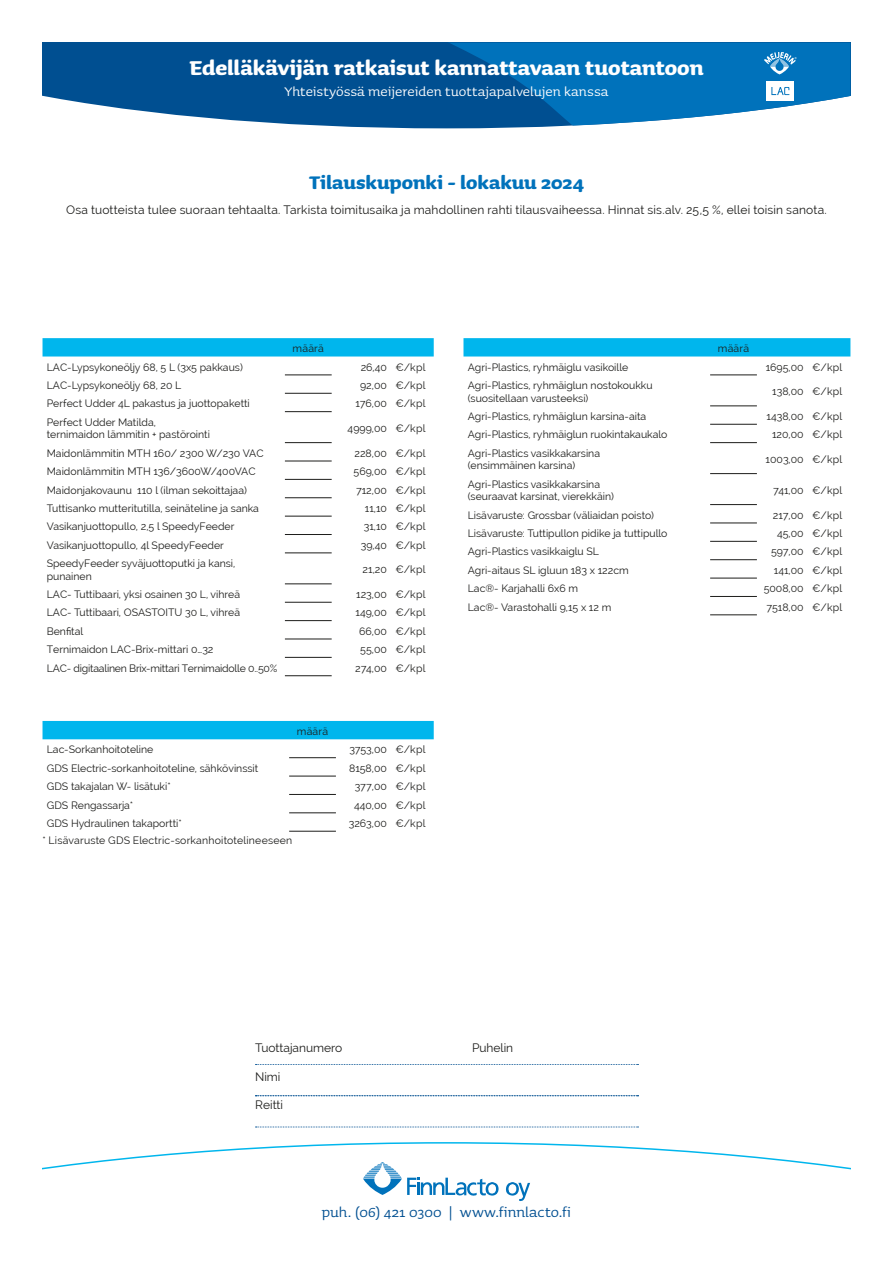
<style>
.page{position:relative;width:893px;height:1263px;background:#fff}
.page>*{position:absolute;margin:0;border:0;box-sizing:border-box;transform-origin:0 0}
.t1{font:700 25.5px "Sauna Pro";letter-spacing:-.005em;color:#fff}
.t2{font:700 23.25px "Sauna Pro";color:#0072bb}
.t3{font:18px "Sauna Pro";letter-spacing:.005em;color:#004f91}
.t4{font:16.65px "Sauna Pro";color:#fff}
.t5{font:12px "Raleway";letter-spacing:.015em;color:#1d1d1b}
.t6{font:10.5px/12.6px "Raleway";color:#1d1d1b}
.t7{font:10.5px "Raleway";letter-spacing:-.02em;color:#1d1d1b}
.t8{font:10.5px "Raleway";letter-spacing:.02em;color:#1d1d1b}
</style>
<div class="page">
<svg style="left:43px;top:43px;width:292px;height:84px;fill:#004f91"></svg>
<svg style="left:335px;top:43px;width:515px;height:85px"></svg>
<svg style="left:43px;top:1142px;width:807px;height:28px"></svg>
<svg style="left:505px;top:1182px;width:25px;height:19px"></svg>
<svg style="left:363px;top:1162px;width:136px;height:34px"></svg>
<svg style="left:255px;top:1064px;width:383px;height:1px"></svg>
<svg style="left:255px;top:1095px;width:383px;height:1px"></svg>
<svg style="left:255px;top:1126px;width:383px;height:1px"></svg>
<div style="left:463px;top:338px;width:387px;height:18px;background:#00b6ed"></div>
<hr style="left:710px;top:375px;width:47px;height:1px;background:#1d1d1b">
<hr style="left:710px;top:406px;width:47px;height:1px;background:#1d1d1b">
<hr style="left:710px;top:424px;width:47px;height:1px;background:#1d1d1b">
<hr style="left:710px;top:442px;width:47px;height:1px;background:#1d1d1b">
<hr style="left:710px;top:473px;width:47px;height:1px;background:#1d1d1b">
<hr style="left:710px;top:504px;width:47px;height:1px;background:#1d1d1b">
<hr style="left:710px;top:523px;width:47px;height:1px;background:#1d1d1b">
<hr style="left:710px;top:541px;width:47px;height:1px;background:#1d1d1b">
<hr style="left:710px;top:559px;width:47px;height:1px;background:#1d1d1b">
<hr style="left:710px;top:578px;width:47px;height:1px;background:#1d1d1b">
<hr style="left:710px;top:596px;width:47px;height:1px;background:#1d1d1b">
<hr style="left:710px;top:615px;width:47px;height:1px;background:#1d1d1b">
<div style="left:43px;top:721px;width:391px;height:18px;background:#00b6ed"></div>
<hr style="left:289px;top:757px;width:47px;height:1px;background:#1d1d1b">
<hr style="left:289px;top:776px;width:47px;height:1px;background:#1d1d1b">
<hr style="left:289px;top:794px;width:47px;height:1px;background:#1d1d1b">
<hr style="left:289px;top:812px;width:47px;height:1px;background:#1d1d1b">
<hr style="left:289px;top:831px;width:47px;height:1px;background:#1d1d1b">
<div style="left:43px;top:338px;width:391px;height:18px;background:#00b6ed"></div>
<hr style="left:285px;top:411px;width:47px;height:1px;background:#1d1d1b">
<hr style="left:285px;top:375px;width:47px;height:1px;background:#1d1d1b">
<hr style="left:285px;top:393px;width:47px;height:1px;background:#1d1d1b">
<hr style="left:285px;top:442px;width:47px;height:1px;background:#1d1d1b">
<hr style="left:285px;top:461px;width:47px;height:1px;background:#1d1d1b">
<hr style="left:285px;top:479px;width:47px;height:1px;background:#1d1d1b">
<hr style="left:285px;top:497px;width:47px;height:1px;background:#1d1d1b">
<hr style="left:285px;top:516px;width:47px;height:1px;background:#1d1d1b">
<hr style="left:285px;top:534px;width:47px;height:1px;background:#1d1d1b">
<hr style="left:285px;top:553px;width:47px;height:1px;background:#1d1d1b">
<hr style="left:285px;top:584px;width:47px;height:1px;background:#1d1d1b">
<hr style="left:285px;top:602px;width:47px;height:1px;background:#1d1d1b">
<hr style="left:285px;top:620px;width:47px;height:1px;background:#1d1d1b">
<hr style="left:285px;top:639px;width:47px;height:1px;background:#1d1d1b">
<hr style="left:285px;top:657px;width:47px;height:1px;background:#1d1d1b">
<hr style="left:285px;top:675px;width:47px;height:1px;background:#1d1d1b">
<h1 class="t1" style="left:189px;top:53px;width:516px">Edelläkävijän ratkaisut kannattavaan tuotantoon</h1>
<h3 class="t4" style="left:284px;top:83px;width:325px">Yhteistyössä meijereiden tuottajapalvelujen kanssa</h3>
<h2 class="t2" style="left:309px;top:169px;width:276px">Tilauskuponki - lokakuu 2024</h2>
<p class="t5" style="left:66px;top:202px;width:762px">Osa tuotteista tulee suoraan tehtaalta. Tarkista toimitusaika ja mahdollinen rahti tilausvaiheessa. Hinnat sis.alv. 25,5 %, ellei toisin sanota.</p>
<p class="t6" style="left:293px;top:342px;width:33px">määrä</p>
<p class="t6" style="left:47px;top:361px;width:198px">LAC-Lypsykoneöljy 68, 5 L (3x5 pakkaus)</p>
<p class="t6" style="left:361px;top:361px;width:66px">26,40 €/kpl</p>
<p class="t6" style="left:47px;top:379px;width:136px">LAC-Lypsykoneöljy 68, 20 L</p>
<p class="t6" style="left:360px;top:379px;width:67px">92,00 €/kpl</p>
<p class="t6" style="left:47px;top:397px;width:205px">Perfect Udder 4L pakastus ja juottopaketti</p>
<p class="t6" style="left:355px;top:397px;width:72px">176,00 €/kpl</p>
<p class="t6" style="left:47px;top:416px;width:165px">Perfect Udder Matilda, ternimaidon lämmitin + pastörointi</p>
<p class="t6" style="left:348px;top:422px;width:79px">4999,00 €/kpl</p>
<p class="t6" style="left:47px;top:447px;width:218px">Maidonlämmitin MTH 160/ 2300 W/230 VAC</p>
<p class="t6" style="left:354px;top:447px;width:72px">228,00 €/kpl</p>
<p class="t6" style="left:47px;top:465px;width:210px">Maidonlämmitin MTH 136/3600W/400VAC</p>
<p class="t6" style="left:354px;top:465px;width:73px">569,00 €/kpl</p>
<p class="t6" style="left:47px;top:483px;width:202px">Maidonjakovaunu 110 l (ilman sekoittajaa)</p>
<p class="t6" style="left:356px;top:483px;width:71px">712,00 €/kpl</p>
<p class="t6" style="left:47px;top:502px;width:214px">Tuttisanko mutteritutilla, seinäteline ja sanka</p>
<p class="t6" style="left:365px;top:502px;width:62px">11,10 €/kpl</p>
<p class="t6" style="left:47px;top:520px;width:189px">Vasikanjuottopullo, 2,5 l SpeedyFeeder</p>
<p class="t6" style="left:364px;top:520px;width:63px">31,10 €/kpl</p>
<p class="t6" style="left:47px;top:539px;width:179px">Vasikanjuottopullo, 4l SpeedyFeeder</p>
<p class="t6" style="left:361px;top:539px;width:66px">39,40 €/kpl</p>
<p class="t6" style="left:47px;top:557px;width:190px">SpeedyFeeder syväjuottoputki ja kansi, punainen</p>
<p class="t6" style="left:363px;top:563px;width:64px">21,20 €/kpl</p>
<p class="t6" style="left:47px;top:588px;width:195px">LAC- Tuttibaari, yksi osainen 30 L, vihreä</p>
<p class="t6" style="left:356px;top:588px;width:71px">123,00 €/kpl</p>
<p class="t6" style="left:47px;top:606px;width:195px">LAC- Tuttibaari, OSASTOITU 30 L, vihreä</p>
<p class="t6" style="left:355px;top:606px;width:71px">149,00 €/kpl</p>
<p class="t6" style="left:47px;top:625px;width:38px">Benfital</p>
<p class="t6" style="left:359px;top:625px;width:68px">66,00 €/kpl</p>
<p class="t6" style="left:47px;top:643px;width:168px">Ternimaidon LAC-Brix-mittari 0…32</p>
<p class="t6" style="left:360px;top:643px;width:67px">55,00 €/kpl</p>
<p class="t7" style="left:47px;top:662px;width:232px">LAC- digitaalinen Brix-mittari Ternimaidolle 0..50%</p>
<p class="t6" style="left:355px;top:661px;width:72px">274,00 €/kpl</p>
<p class="t6" style="left:297px;top:725px;width:33px">määrä</p>
<p class="t6" style="left:47px;top:743px;width:108px">Lac-Sorkanhoitoteline</p>
<p class="t6" style="left:349px;top:743px;width:78px">3753,00 €/kpl</p>
<p class="t6" style="left:47px;top:762px;width:213px">GDS Electric-sorkanhoitoteline, sähkövinssit</p>
<p class="t6" style="left:349px;top:762px;width:78px">8158,00 €/kpl</p>
<p class="t6" style="left:47px;top:780px;width:126px">GDS takajalan W- lisätuki*</p>
<p class="t6" style="left:355px;top:780px;width:72px">377,00 €/kpl</p>
<p class="t6" style="left:47px;top:798px;width:88px">GDS Rengassarja*</p>
<p class="t6" style="left:354px;top:798px;width:73px">440,00 €/kpl</p>
<p class="t6" style="left:47px;top:817px;width:137px">GDS Hydraulinen takaportti*</p>
<p class="t6" style="left:349px;top:817px;width:78px">3263,00 €/kpl</p>
<p class="t8" style="left:43px;top:834px;width:251px">* Lisävaruste GDS Electric-sorkanhoitotelineeseen</p>
<p class="t6" style="left:718px;top:342px;width:33px">määrä</p>
<p class="t6" style="left:468px;top:361px;width:162px">Agri-Plastics, ryhmäiglu vasikoille</p>
<p class="t6" style="left:766px;top:361px;width:78px">1695,00 €/kpl</p>
<p class="t6" style="left:468px;top:379px;width:186px">Agri-Plastics, ryhmäiglun nostokoukku (suositellaan varusteeksi)</p>
<p class="t6" style="left:772px;top:385px;width:71px">138,00 €/kpl</p>
<p class="t6" style="left:468px;top:410px;width:180px">Agri-Plastics, ryhmäiglun karsina-aita</p>
<p class="t6" style="left:766px;top:410px;width:77px">1438,00 €/kpl</p>
<p class="t6" style="left:468px;top:428px;width:201px">Agri-Plastics, ryhmäiglun ruokintakaukalo</p>
<p class="t6" style="left:772px;top:428px;width:72px">120,00 €/kpl</p>
<p class="t6" style="left:468px;top:447px;width:134px">Agri-Plastics vasikkakarsina (ensimmäinen karsina)</p>
<p class="t6" style="left:766px;top:453px;width:78px">1003,00 €/kpl</p>
<p class="t6" style="left:468px;top:478px;width:148px">Agri-Plastics vasikkakarsina (seuraavat karsinat, vierekkäin)</p>
<p class="t6" style="left:773px;top:484px;width:70px">741,00 €/kpl</p>
<p class="t6" style="left:468px;top:509px;width:188px">Lisävaruste: Grossbar (väliaidan poisto)</p>
<p class="t6" style="left:773px;top:509px;width:71px">217,00 €/kpl</p>
<p class="t6" style="left:468px;top:527px;width:201px">Lisävaruste: Tuttipullon pidike ja tuttipullo</p>
<p class="t6" style="left:777px;top:527px;width:67px">45,00 €/kpl</p>
<p class="t6" style="left:468px;top:545px;width:133px">Agri-Plastics vasikkaiglu SL</p>
<p class="t6" style="left:771px;top:545px;width:73px">597,00 €/kpl</p>
<p class="t6" style="left:468px;top:564px;width:163px">Agri-aitaus SL igluun 183 x 122cm</p>
<p class="t6" style="left:774px;top:564px;width:70px">141,00 €/kpl</p>
<p class="t6" style="left:468px;top:582px;width:112px">Lac®- Karjahalli 6x6 m</p>
<p class="t6" style="left:764px;top:582px;width:80px">5008,00 €/kpl</p>
<p class="t6" style="left:468px;top:601px;width:145px">Lac®- Varastohalli 9,15 x 12 m</p>
<p class="t6" style="left:766px;top:601px;width:77px">7518,00 €/kpl</p>
<p class="t5" style="left:255px;top:1041px;width:89px">Tuottajanumero</p>
<p class="t5" style="left:255px;top:1069px;width:27px">Nimi</p>
<p class="t5" style="left:255px;top:1098px;width:30px">Reitti</p>
<p class="t5" style="left:472px;top:1041px;width:43px">Puhelin</p>
<h3 class="t3" style="left:322px;top:1202px;width:251px">puh. (06) 421 0300 | www.finnlacto.fi</h3>
</div>
